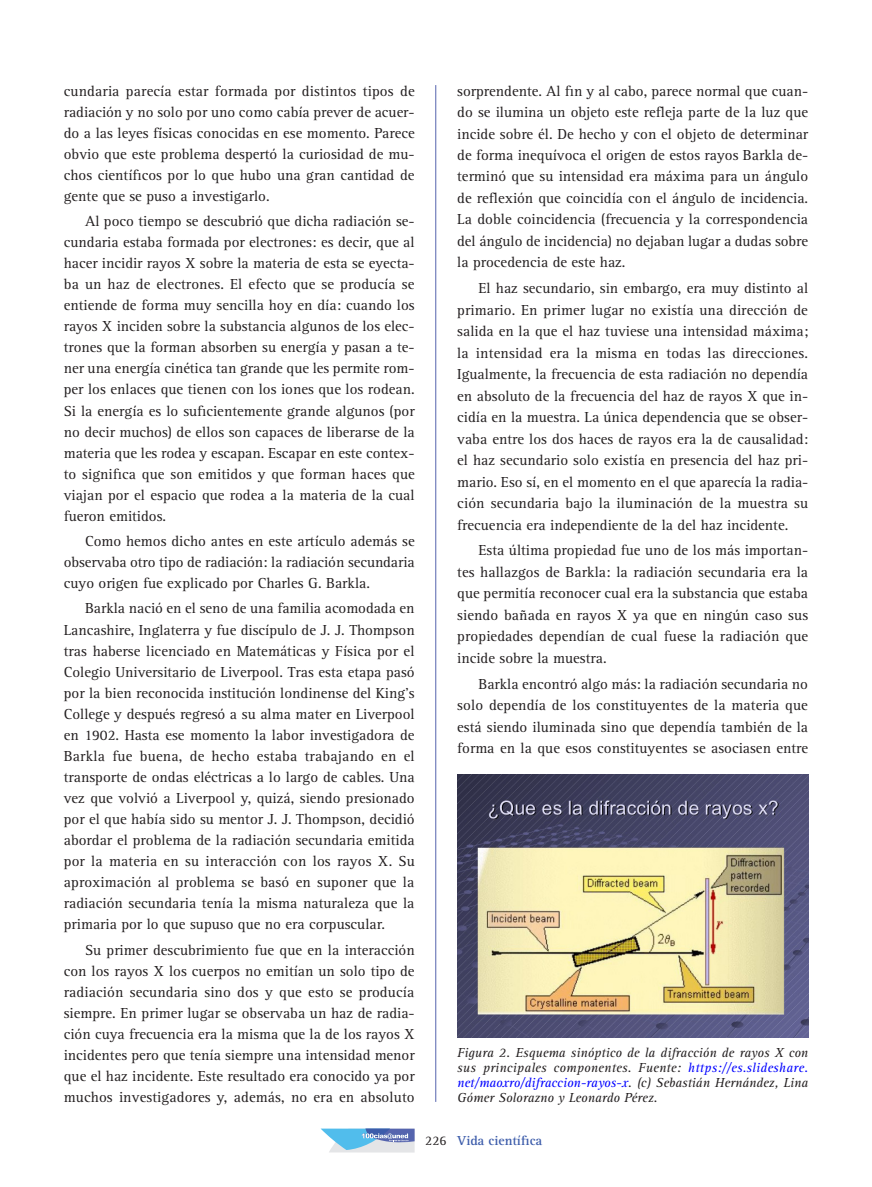
<style>
.page{position:relative;width:872px;height:1187px;background:#fff}
.page>*{position:absolute;margin:0;border:0;box-sizing:border-box;transform-origin:0 0}
.GENERAL-PARRAFO-1{font:15px/21px "Rotis Serif Std";color:#231f20;text-align:justify}
.GENERAL-NIVEL-3{font:italic 13.5px/15px "Rotis Serif Std";color:#231f20;text-align:justify}
.t1{font:700 13.5px "Rotis Serif Std";color:#3c5caa}
.t2{font:13.5px "Rotis Serif Std";color:#231f20}
.s1{color:#00f}
</style>
<div class="page">
<hr style="left:435px;top:85px;width:1px;height:1016px;background:#5564ae">
<img style="left:457px;top:774px;width:351px;height:263px">
<svg style="left:320px;top:1128px;width:94px;height:24px;background:#9bc2e0"></svg>
<p class="GENERAL-PARRAFO-1" style="left:64px;top:80px;width:352px">cundaria parecía estar formada por distintos tipos de radiación y no solo por uno como cabía prever de acuer&shy;do a las leyes físicas conocidas en ese momento. Parece obvio que este problema despertó la curiosidad de mu&shy;chos científicos por lo que hubo una gran cantidad de gente que se puso a investigarlo.</p>
<p class="GENERAL-PARRAFO-1" style="left:64px;top:211px;width:353px;text-indent:21px">Al poco tiempo se descubrió que dicha radiación se&shy;cundaria estaba formada por electrones: es decir, que al hacer incidir rayos X sobre la materia de esta se eyecta&shy;ba un haz de electrones. El efecto que se producía se entiende de forma muy sencilla hoy en día: cuando los rayos X inciden sobre la substancia algunos de los elec&shy;trones que la forman absorben su energía y pasan a te&shy;ner una energía cinética tan grande que les permite rom&shy;per los enlaces que tienen con los iones que los rodean.<br>Si la energía es lo suficientemente grande algunos (por no decir muchos) de ellos son capaces de liberarse de la materia que les rodea y escapan. Escapar en este contex&shy;to significa que son emitidos y que forman haces que viajan por el espacio que rodea a la materia de la cual fueron emitidos.</p>
<p class="GENERAL-PARRAFO-1" style="left:64px;top:531px;width:352px;text-indent:21px">Como hemos dicho antes en este artículo además se observaba otro tipo de radiación: la radiación secundaria cuyo origen fue explicado por Charles G. Barkla.</p>
<p class="GENERAL-PARRAFO-1" style="left:64px;top:598px;width:352px;text-indent:21px">Barkla nació en el seno de una familia acomodada en Lancashire, Inglaterra y fue discípulo de J. J. Thompson tras haberse licenciado en Matemáticas y Física por el Colegio Universitario de Liverpool. Tras esta etapa pasó por la bien reconocida institución londinense del King’s College y después regresó a su alma mater en Liverpool en 1902. Hasta ese momento la labor investigadora de Barkla fue buena, de hecho estaba trabajando en el transporte de ondas eléctricas a lo largo de cables. Una vez que volvió a Liverpool y, quizá, siendo presionado por el que había sido su mentor J. J. Thompson, decidió abordar el problema de la radiación secundaria emitida por la materia en su interacción con los rayos X. Su aproximación al problema se basó en suponer que la radiación secundaria tenía la misma naturaleza que la primaria por lo que supuso que no era corpuscular.</p>
<p class="GENERAL-PARRAFO-1" style="left:64px;top:939px;width:352px;text-indent:21px">Su primer descubrimiento fue que en la interacción con los rayos X los cuerpos no emitían un solo tipo de radiación secundaria sino dos y que esto se producía siempre. En primer lugar se observaba un haz de radia&shy;ción cuya frecuencia era la misma que la de los rayos X incidentes pero que tenía siempre una intensidad menor que el haz incidente. Este resultado era conocido ya por muchos investigadores y, además, no era en absoluto</p>
<p class="GENERAL-PARRAFO-1" style="left:457px;top:80px;width:352px;line-height:21.5px">sorprendente. Al fin y al cabo, parece normal que cuan&shy;do se ilumina un objeto este refleja parte de la luz que incide sobre él. De hecho y con el objeto de determinar de forma inequívoca el origen de estos rayos Barkla de&shy;terminó que su intensidad era máxima para un ángulo de reflexión que coincidía con el ángulo de incidencia.<br>La doble coincidencia (frecuencia y la correspondencia del ángulo de incidencia) no dejaban lugar a dudas sobre la procedencia de este haz.</p>
<p class="GENERAL-PARRAFO-1" style="left:457px;top:278px;width:352px;line-height:21.5px;text-indent:21px">El haz secundario, sin embargo, era muy distinto al primario. En primer lugar no existía una dirección de salida en la que el haz tuviese una intensidad máxima; la intensidad era la misma en todas las direcciones.<br>Igualmente, la frecuencia de esta radiación no dependía en absoluto de la frecuencia del haz de rayos X que in&shy;cidía en la muestra. La única dependencia que se obser&shy;vaba entre los dos haces de rayos era la de causalidad: el haz secundario solo existía en presencia del haz pri&shy;mario. Eso sí, en el momento en el que aparecía la radia&shy;ción secundaria bajo la iluminación de la muestra su frecuencia era independiente de la del haz incidente.</p>
<p class="GENERAL-PARRAFO-1" style="left:457px;top:540px;width:352px;line-height:21.5px;text-indent:21px">Esta última propiedad fue uno de los más importan&shy;tes hallazgos de Barkla: la radiación secundaria era la que permitía reconocer cual era la substancia que estaba siendo bañada en rayos X ya que en ningún caso sus propiedades dependían de cual fuese la radiación que incide sobre la muestra.</p>
<p class="GENERAL-PARRAFO-1" style="left:457px;top:673px;width:352px;line-height:21.5px;text-indent:21px">Barkla encontró algo más: la radiación secundaria no solo dependía de los constituyentes de la materia que está siendo iluminada sino que dependía también de la forma en la que esos constituyentes se asociasen entre</p>
<p class="GENERAL-NIVEL-3" style="left:457px;top:1045px;width:352px">Figura 2. Esquema sinóptico de la difracción de rayos X con sus principales componentes. Fuente: <span class="s1">https://es.slideshare. net/maoxro/difraccion-rayos-x</span>. (c) Sebastián Hernández, Lina Gómer Solorazno y Leonardo Pérez.</p>
<p class="t2" style="left:425px;top:1133px;width:23px">226</p>
<p class="t1" style="left:457px;top:1132px;width:87px">Vida científica</p>
</div>
